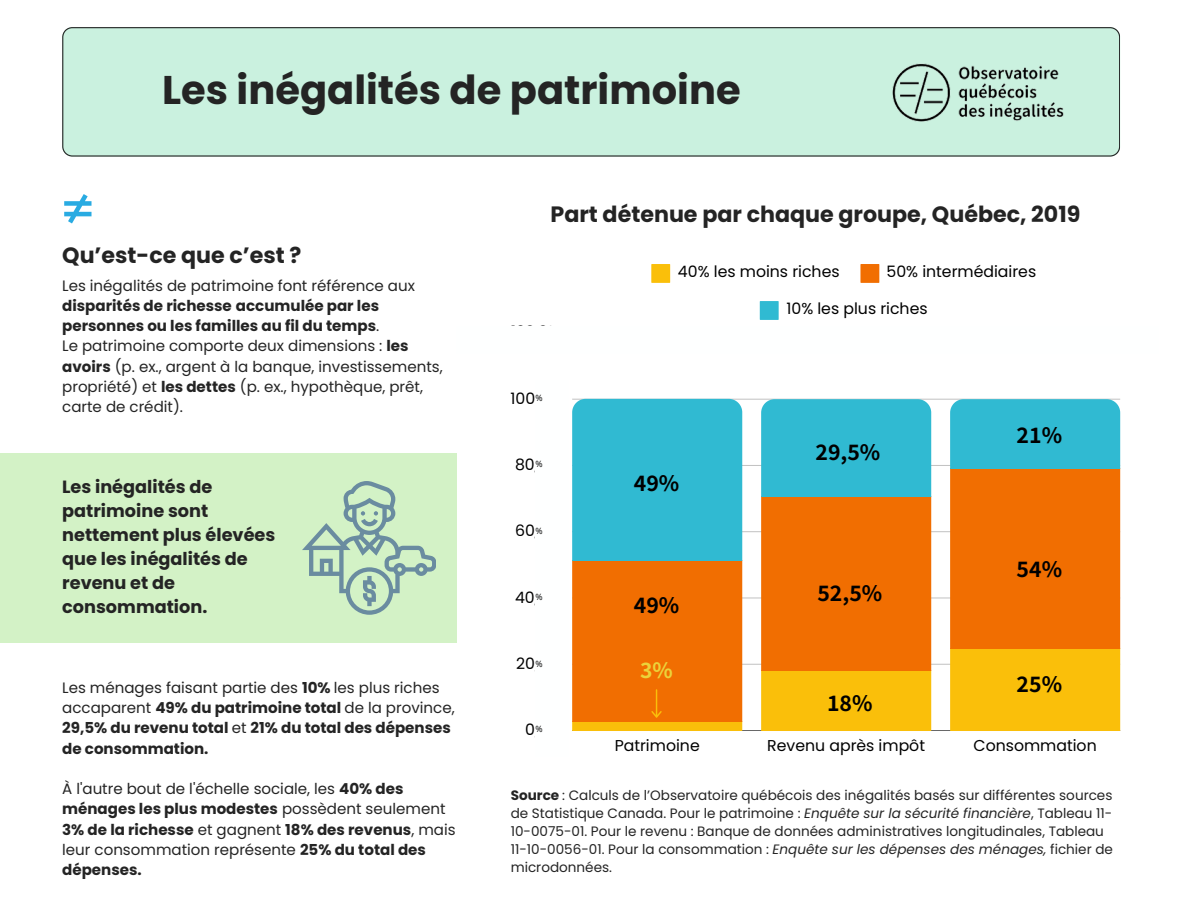
<style>
.page{position:relative;width:1186px;height:918px;background:#fff}
.page>*{position:absolute;margin:0;border:0;box-sizing:border-box;transform-origin:0 0}
.t1{font:700 40.05px "Poppins";color:#242424}
.t2{font:700 22.2px "Poppins";color:#242424}
.t3{font:700 21.15px "Noto Sans JP";color:#000}
.t4{font:700 21px "Noto Sans JP";color:#ebd33a}
.t5{font:700 17.7px/24px "Poppins";color:#242424}
.t6{font:15.75px "Poppins";color:#000}
.t7{font:15px/20.2px "Poppins";color:#242424}
.t8{font:700 15px/20.2px "Poppins";color:#242424}
.t9{font:13.65px/18px "Poppins";color:#242424}
.t10{font:8.7px "Open Sans";color:#000}
.s1{font-weight:400}
.s2{font-weight:700}
.s3{font-style:italic}
</style>
<div class="page">
<div style="left:62px;top:27px;width:1058px;height:129px;background:#caf1df"></div>
<img style="left:859px;top:27px;width:243px;height:130px">
<svg style="left:64px;top:194px;width:27px;height:29px"></svg>
<svg style="left:651px;top:264px;width:19px;height:19px"></svg>
<svg style="left:860px;top:264px;width:19px;height:19px"></svg>
<svg style="left:760px;top:301px;width:18px;height:19px"></svg>
<hr style="left:572px;top:730px;width:548px;height:1px;background:#686868">
<hr style="left:572px;top:664px;width:548px;height:1px;background:#d0d0d0">
<hr style="left:572px;top:598px;width:548px;height:1px;background:#e1e1e1">
<hr style="left:572px;top:531px;width:548px;height:1px;background:#cdcdcd">
<hr style="left:572px;top:465px;width:548px;height:1px;background:#c3c3c3">
<hr style="left:572px;top:399px;width:548px;height:1px;background:#d4d4d4">
<svg style="left:761px;top:399px;width:170px;height:332px;background:#ba9340"></svg>
<svg style="left:950px;top:399px;width:170px;height:332px;background:#ca922f"></svg>
<div style="left:0;top:453px;width:456px;height:190px;background:#d3f2c6"></div>
<svg style="left:302px;top:481px;width:134px;height:134px"></svg>
<svg style="left:572px;top:399px;width:170px;height:332px;background:#939567"></svg>
<h1 class="t1" style="left:162px;top:62px;width:580px">Les inégalités de patrimoine</h1>
<p class="t2" style="left:62px;top:239px;width:241px">Qu’est-ce que c’est ?</p>
<h2 class="t8" style="left:62px;top:275px;width:354px"><span class="s1">Les inégalités de patrimoine font référence aux </span>disparités de richesse accumulée par les personnes ou les familles au fil du temps<span class="s1">.</span></h2>
<p class="t7" style="left:62px;top:336px;width:382px">Le patrimoine comporte deux dimensions : <span class="s2">les avoirs</span> (p. ex., argent à la banque, investissements, propriété) et <span class="s2">les dettes</span> (p. ex., hypothèque, prêt, carte de crédit).</p>
<p class="t2" style="left:550px;top:198px;width:531px">Part détenue par chaque groupe, Québec, 2019</p>
<p class="t6" style="left:511px;top:387px;width:51px">100,0%</p>
<h2 class="t10" style="left:535px;top:392px;width:9px">%</h2>
<p class="t6" style="left:515px;top:453px;width:46px">80,0%</p>
<p class="t10" style="left:535px;top:458px;width:9px">%</p>
<p class="t6" style="left:678px;top:261px;width:163px">40% les moins riches</p>
<p class="t6" style="left:886px;top:261px;width:151px">50% intermédiaires</p>
<p class="t6" style="left:786px;top:298px;width:143px">10% les plus riches</p>
<p class="t3" style="left:815px;top:436px;width:66px">29,5%</p>
<h2 class="t3" style="left:1016px;top:419px;width:47px">21%</h2>
<p class="t5" style="left:62px;top:475px;width:215px">Les inégalités de patrimoine sont nettement plus élevées que les inégalités de revenu et de consommation.</p>
<p class="t3" style="left:634px;top:466px;width:47px">49%</p>
<p class="t6" style="left:515px;top:520px;width:46px">60,0%</p>
<h2 class="t10" style="left:535px;top:525px;width:9px">%</h2>
<p class="t6" style="left:515px;top:586px;width:46px">40,0%</p>
<h2 class="t10" style="left:535px;top:591px;width:9px">%</h2>
<p class="t3" style="left:634px;top:589px;width:47px">49%</p>
<p class="t3" style="left:817px;top:577px;width:66px">52,5%</p>
<h2 class="t3" style="left:1016px;top:553px;width:47px">54%</h2>
<p class="t8" style="left:62px;top:677px;width:394px"><span class="s1">Les ménages faisant partie des</span> 10% <span class="s1">les plus riches accaparent</span> 49% du patrimoine total <span class="s1">de la province, </span>29,5% du revenu total <span class="s1">et</span> 21% du total des dépenses de consommation.</p>
<h3 class="t7" style="left:62px;top:779px;width:395px">À l'autre bout de l'échelle sociale, les <span class="s2">40% des ménages les plus modestes</span> possèdent seulement <span class="s2">3% de la richesse</span> et gagnent <span class="s2">18% des revenus</span>, mais leur consommation représente <span class="s2">25% du total des dépenses.</span></h3>
<p class="t6" style="left:516px;top:652px;width:45px">20,0%</p>
<h2 class="t10" style="left:535px;top:658px;width:9px">%</h2>
<p class="t6" style="left:525px;top:719px;width:36px">0,0%</p>
<h2 class="t10" style="left:535px;top:723px;width:9px">%</h2>
<p class="t4" style="left:640px;top:653px;width:34px">3%</p>
<p class="t3" style="left:827px;top:686px;width:47px">18%</p>
<p class="t3" style="left:1016px;top:667px;width:47px">25%</p>
<p class="t6" style="left:615px;top:735px;width:87px">Patrimoine</p>
<p class="t6" style="left:767px;top:735px;width:159px">Revenu après impôt</p>
<p class="t6" style="left:973px;top:735px;width:125px">Consommation</p>
<p class="t9" style="left:511px;top:786px;width:604px"><span class="s2">Source</span> : Calculs de l’Observatoire québécois des inégalités basés sur différentes sources de Statistique Canada. Pour le patrimoine : <span class="s3">Enquête sur la sécurité financière</span>, Tableau 11- 10-0075-01. Pour le revenu : Banque de données administratives longitudinales, Tableau 11-10-0056-01. Pour la consommation : <span class="s3">Enquête sur les dépenses des ménages,</span> fichier de microdonnées.</p>
</div>
